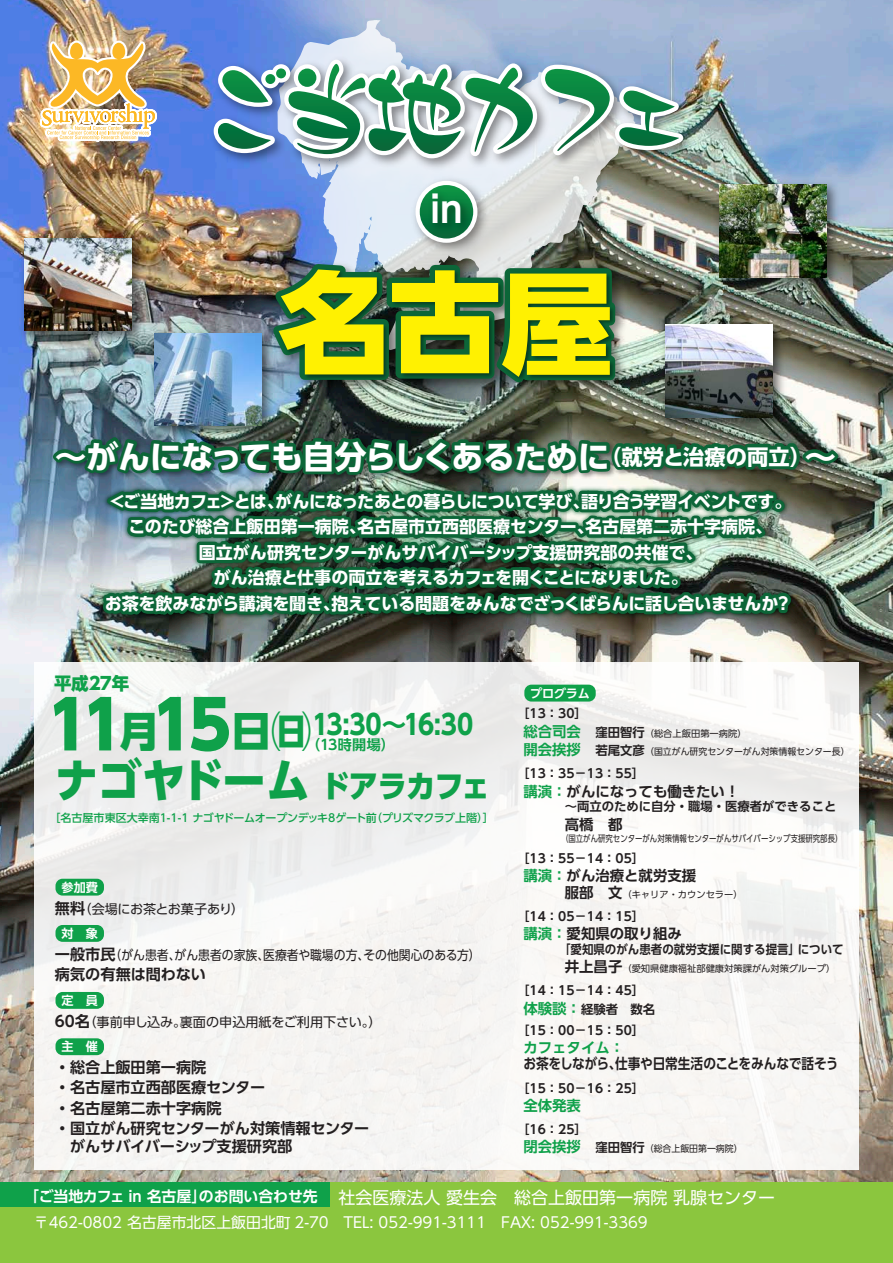
<style>
.page{position:relative;width:893px;height:1263px;background:#fff}
.page>*{position:absolute;margin:0;border:0;box-sizing:border-box;transform-origin:0 0}
.t1{font:800 111.6px "UD Shin Go Pro";color:#fff101}
.t2{font:800 66.3px "UD Shin Go Pro";color:#0fa14a}
.t3{font:800 46.5px "UD Shin Go Pro";letter-spacing:-.02em;color:#0fa14a;scale:.94 1}
.t4{font:800 41.4px "UD Shin Go Pro";color:#0fa14a}
.t5{font:700 36.3px "UD Shin Go Pro De";color:#fff}
.t6{font:700 31.95px "UD Shin Go Pro";letter-spacing:-.015em;color:#fff}
.t7{font:800 31.2px "UD Shin Go Pro";letter-spacing:-.04em;color:#0fa14a;scale:.94 1}
.t8{font:700 27.45px "UD Shin Go Pro";letter-spacing:-.04em;color:#0fa14a;scale:.89 1}
.t9{font:700 21.3px "UD Shin Go Pro";color:#fff}
.t10{font:800 17.4px "UD Shin Go Pro";letter-spacing:-.01em;color:#0fa14a}
.t11{font:700 16.95px "UD Shin Go Pro";letter-spacing:-.01em;color:#fff}
.t12{font:700 16.95px "UD Shin Go Pro";letter-spacing:-.035em;color:#fff}
.t13{font:16.95px "UD Shin Go Pro";color:#fff}
.t14{font:700 16.95px "UD Shin Go Pro";letter-spacing:-.055em;color:#fff}
.t15{font:700 15.15px/20.2px "UD Shin Go Pro De";color:#231f20}
.t16{font:14.85px "UD Shin Go Pro";color:#fff}
.t17{font:700 14.85px "UD Shin Go Pro De";color:#fff}
.t18{font:700 14.4px "UD Shin Go Pro De";color:#231f20}
.t19{font:700 14.4px "UD Shin Go Pro De";color:#0fa14a}
.t20{font:700 14.4px "UD Shin Go Pro De";color:#231f20;scale:.88 1}
.t21{font:700 14.1px "UD Shin Go Pro De";letter-spacing:.02em;color:#0fa14a}
.t22{font:13.2px "UD Shin Go Pro";color:#231f20;scale:.9 1}
.t23{font:13.2px "UD Shin Go Pro";color:#231f20}
.t24{font:13.2px "UD Shin Go Pro";letter-spacing:-.02em;color:#231f20}
.t25{font:700 12.3px/18.3px "UD Shin Go Pro De";color:#231f20}
.t26{font:700 12.3px "UD Shin Go Pro De";color:#231f20;scale:.93 1}
.t27{font:700 12.15px "UD Shin Go Pro De";letter-spacing:-.015em;color:#fff}
.t28{font:500 10.95px "UD Shin Go Pro";letter-spacing:-.015em;color:#0fa14a}
.t29{font:500 10.95px "UD Shin Go Pro";letter-spacing:-.055em;color:#0fa14a}
.t30{font:9.3px "UD Shin Go Pro";color:#231f20}
.t31{font:9.3px "UD Shin Go Pro";color:#231f20;scale:.8 1}
.t32{font:9.3px "UD Shin Go Pro";color:#231f20;scale:.96 1}
.s1{font-size:21.3px}
.s2{color:#0fa14a}
.s3{font-family:"UD Shin Go Pro De";font-weight:700;font-size:15.15px}
</style>
<div class="page">
<img style="left:0;top:0;width:893px;height:1182px">
<div style="left:34px;top:662px;width:825px;height:507px;background:linear-gradient(to right,#f1f0ef,#f8f6f4)"></div>
<div style="left:0;top:1182px;width:893px;height:81px;background:#8bc63e"></div>
<img style="left:638px;top:119px;width:255px;height:246px">
<img style="left:719px;top:185px;width:107px;height:73px">
<img style="left:0;top:216px;width:177px;height:150px">
<img style="left:24px;top:238px;width:108px;height:93px">
<div style="left:0;top:1182px;width:330px;height:25px;background:#0fa14a"></div>
<img style="left:277px;top:20px;width:361px;height:238px">
<img style="left:198px;top:47px;width:505px;height:137px">
<img style="left:0;top:36px;width:689px;height:140px">
<img style="left:261px;top:251px;width:374px;height:7px">
<img style="left:408px;top:173px;width:86px;height:85px">
<div style="left:415px;top:181px;width:62px;height:62px;border:9px solid #fff;border-radius:50%"></div>
<img style="left:423px;top:184px;width:55px;height:68px">
<img style="left:46px;top:493px;width:802px;height:206px">
<img style="left:48px;top:258px;width:795px;height:383px">
<div style="left:55px;top:879px;width:49px;height:16px;background:#0fa14a;border-radius:7px"></div>
<div style="left:524px;top:685px;width:72px;height:16px;background:#0fa14a;border-radius:7px"></div>
<div style="left:55px;top:925px;width:49px;height:17px;background:#0fa14a;border-radius:7px"></div>
<div style="left:55px;top:992px;width:49px;height:17px;background:#0fa14a;border-radius:7px"></div>
<div style="left:55px;top:1038px;width:49px;height:17px;background:#0fa14a;border-radius:7px"></div>
<h3 class="t5" style="left:430px;top:180px;width:34px">in</h3>
<h1 class="t1" style="left:278px;top:232px;width:336px">名古屋</h1>
<h3 class="t6" style="left:55px;top:430px;width:557px">～がんになっても自分らしくあるために</h3>
<p class="t9" style="left:600px;top:439px;width:191px">（就労と治療の両立</p>
<h3 class="t6" style="left:790px;top:430px;width:48px">~<span class="s1">(</span></h3>
<p class="t11" style="left:108px;top:487px;width:115px">＜ご当地カフェ</p>
<p class="t11" style="left:275px;top:487px;width:316px">がんになったあとの暮らしについて学び、</p>
<p class="t14" style="left:581px;top:487px;width:212px">語り合う学習イベントです。</p>
<p class="t11" style="left:219px;top:487px;width:66px">＞とは、</p>
<p class="t11" style="left:128px;top:513px;width:239px">このたび総合上飯田第一病院、</p>
<p class="t11" style="left:199px;top:539px;width:505px">国立がん研究センターがんサバイバーシップ支援研究部の共催で、</p>
<p class="t12" style="left:214px;top:564px;width:475px">がん治療と仕事の両立を考えるカフェを開くことになりました。</p>
<p class="t11" style="left:357px;top:513px;width:238px">名古屋市立西部医療センター、</p>
<p class="t11" style="left:585px;top:513px;width:189px">名古屋第二赤十字病院、</p>
<p class="t11" style="left:105px;top:590px;width:236px">お茶を飲みながら講演を聞き、</p>
<p class="t11" style="left:331px;top:590px;width:449px">抱えている問題をみんなでざっくばらんに話し合いませんか</p>
<p class="t11" style="left:775px;top:590px;width:19px">?</p>
<p class="t10" style="left:54px;top:669px;width:76px">平成27年</p>
<h2 class="t2" style="left:47px;top:671px;width:185px">11 15</h2>
<h3 class="t4" style="left:231px;top:697px;width:82px">日㈰</h3>
<h3 class="t8" style="left:313px;top:702px;width:182px">13:30~16:30</h3>
<h3 class="t4" style="left:119px;top:697px;width:42px">月</h3>
<p class="t21" style="left:306px;top:733px;width:90px">（13時開場(</p>
<h3 class="t7" style="left:321px;top:761px;width:182px">ドアラカフェ</h3>
<h3 class="t3" style="left:55px;top:743px;width:273px">ナゴヤドーム</h3>
<p class="t28" style="left:50px;top:808px;width:329px">［名古屋市東区大幸南1-1-1 ナゴヤドームオープンデッキ8ゲート前</p>
<p class="t29" style="left:371px;top:808px;width:124px">（プリズマクラブ上階 [(</p>
<p class="t27" style="left:62px;top:877px;width:38px">参加費</p>
<p class="t15" style="left:55px;top:897px;width:32px">無料</p>
<p class="t24" style="left:79px;top:898px;width:167px">（会場にお茶とお菓子あり(</p>
<p class="t27" style="left:62px;top:923px;width:38px">対　象</p>
<p class="t27" style="left:530px;top:683px;width:61px">プログラム</p>
<p class="t25" style="left:517px;top:704px;width:71px">]13：30[</p>
<p class="t19" style="left:523px;top:719px;width:73px">総合司会　</p>
<p class="t25" style="left:595px;top:722px;width:51px">窪田智行</p>
<p class="t30" style="left:645px;top:725px;width:103px">（総合上飯田第一病院(</p>
<p class="t19" style="left:523px;top:738px;width:73px">開会挨拶　</p>
<p class="t25" style="left:517px;top:764px;width:128px">]13：35－13：55[</p>
<p class="t18" style="left:523px;top:779px;width:217px"><span class="s2">講演：</span>がんになっても働きたい!</p>
<p class="t25" style="left:565px;top:797px;width:273px">～両立のために自分・職場・医療者ができること</p>
<p class="t18" style="left:565px;top:812px;width:59px">高橋　都</p>
<p class="t31" style="left:561px;top:830px;width:353px">（国立がん研究センターがん対策情報センターがんサバイバーシップ支援研究部長(</p>
<p class="t25" style="left:517px;top:849px;width:128px">]13：55－14：05[</p>
<p class="t18" style="left:523px;top:864px;width:174px"><span class="s2">講演：</span>がん治療と就労支援</p>
<p class="t30" style="left:622px;top:886px;width:122px">（キャリア・カウンセラー(</p>
<p class="t25" style="left:595px;top:741px;width:51px">若尾文彦</p>
<p class="t30" style="left:645px;top:744px;width:207px">（国立がん研究センターがん対策情報センター長(</p>
<p class="t18" style="left:565px;top:880px;width:59px">服部　文</p>
<p class="t25" style="left:517px;top:907px;width:128px">]14：05－14：15[</p>
<p class="t18" style="left:523px;top:922px;width:160px"><span class="s2">講演：</span>愛知県の取り組み</p>
<p class="t26" style="left:559px;top:939px;width:261px">「愛知県のがん患者の就労支援に関する提言」</p>
<p class="t30" style="left:622px;top:961px;width:214px">（愛知県健康福祉部健康対策課がん対策グループ(</p>
<p class="t26" style="left:798px;top:939px;width:51px">について</p>
<p class="t15" style="left:55px;top:944px;width:153px">一般市民<br>病気の有無は問わない</p>
<p class="t23" style="left:180px;top:1011px;width:203px">裏面の申込用紙をご利用下さい (。</p>
<p class="t22" style="left:110px;top:944px;width:414px">（がん患者がん患者の家族医療者や職場の方その他関心のある方(</p>
<p class="t22" style="left:169px;top:944px;width:15px">、</p>
<p class="t22" style="left:257px;top:944px;width:15px">、</p>
<p class="t22" style="left:357px;top:944px;width:15px">、</p>
<p class="t18" style="left:565px;top:955px;width:59px">井上昌子</p>
<p class="t25" style="left:581px;top:981px;width:76px;text-indent:-64px">]14：15－14：45[経験者　数名</p>
<p class="t27" style="left:62px;top:990px;width:38px">定　員</p>
<p class="t27" style="left:62px;top:1037px;width:38px">主　催</p>
<p class="t19" style="left:523px;top:996px;width:59px">体験談：</p>
<p class="t25" style="left:517px;top:1020px;width:128px">]15：00－15：50[</p>
<p class="t19" style="left:523px;top:1036px;width:102px">カフェタイム：</p>
<p class="t20" style="left:523px;top:1052px;width:359px">お茶をしながら仕事や日常生活のことをみんなで話そう</p>
<p class="t23" style="left:75px;top:1011px;width:113px">（<span class="s3">名</span>事前申し込み。</p>
<p class="t15" style="left:55px;top:1010px;width:21px">60</p>
<p class="t15" style="left:55px;top:1057px;width:153px">•総合上飯田第一病院</p>
<p class="t15" style="left:55px;top:1077px;width:212px">•名古屋市立西部医療センター</p>
<p class="t15" style="left:55px;top:1097px;width:168px">•名古屋第二赤十字病院</p>
<p class="t15" style="left:55px;top:1118px;width:316px;line-height:18.1px">•国立がん研究センターがん対策情報センター　がんサバイバーシップ支援研究部</p>
<p class="t13" style="left:338px;top:1183px;width:438px">社会医療法人愛生会　総合上飯田第一病院乳腺センター</p>
<p class="t20" style="left:609px;top:1052px;width:16px">、</p>
<p class="t25" style="left:517px;top:1078px;width:128px">]15：50－16：25[</p>
<p class="t19" style="left:523px;top:1093px;width:59px">全体発表</p>
<p class="t25" style="left:517px;top:1120px;width:71px">]16：25[</p>
<p class="t19" style="left:523px;top:1135px;width:73px">閉会挨拶　</p>
<p class="t25" style="left:595px;top:1138px;width:51px">窪田智行</p>
<p class="t32" style="left:645px;top:1141px;width:103px">（総合上飯田第一病院(</p>
<p class="t17" style="left:24px;top:1184px;width:184px">「ご当地カフェ in 名古屋」</p>
<p class="t17" style="left:199px;top:1184px;width:120px">のお問い合わせ先</p>
<p class="t16" style="left:34px;top:1210px;width:615px">〒462-0802 名古屋市北区上飯田北町 2-70　TEL: 052-991-3111　FAX: 052-991-3369</p>
</div>
